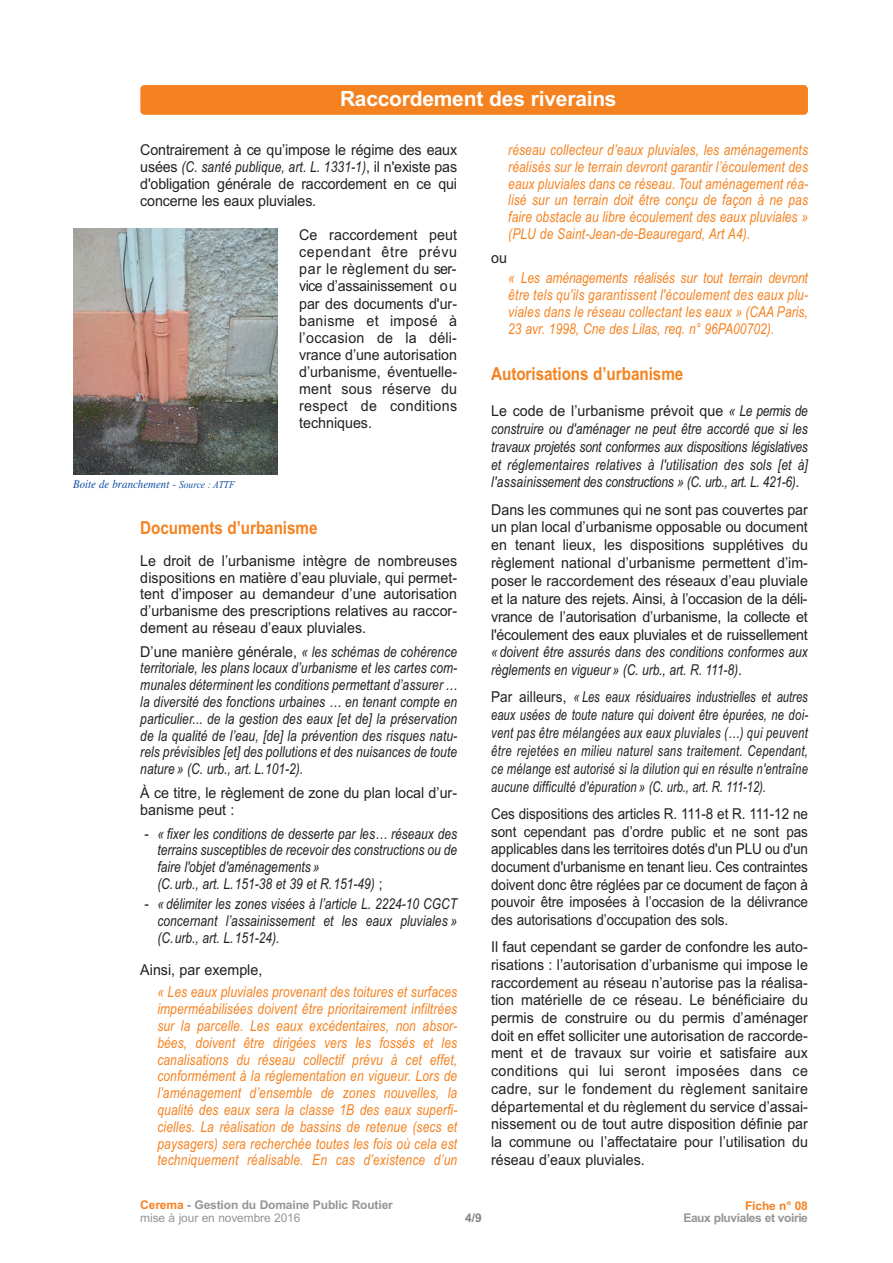
<style>
.page{position:relative;width:893px;height:1263px;background:#fff}
.page>*{position:absolute;margin:0;border:0;box-sizing:border-box;transform-origin:0 0}
.t1{font:700 21px "Arial";letter-spacing:-.01em;color:#fff}
.t2{font:700 18px "Arial";letter-spacing:-.005em;color:#f58220;scale:.85 1}
.t3{font:15px/17.1px "Arial";color:#231f20;text-align:justify;scale:.95 1}
.t4{font:italic 15px/16.8px "Arial";color:#231f20;text-align:justify;scale:.8 1}
.t5{font:italic 15px/16.8px "Arial";letter-spacing:.01em;color:#f58220;text-align:justify;scale:.8 1}
.t6{font:italic 15px/17.9px "Arial";color:#231f20;text-align:justify;scale:.75 1}
.t7{font:15px/17.7px "Arial";color:#231f20;text-align:justify;scale:.9 1}
.t8{font:700 12px/13.5px "Arial";letter-spacing:-.01em;color:#939598}
.t9{font:italic 12px "Times";letter-spacing:.005em;color:#0d4da1;scale:.9 1}
.t10{font:700 12px "Arial";letter-spacing:-.035em;color:#939598}
.t11{font:700 12px "Arial";letter-spacing:-.01em;color:#f58220}
.t12{font:700 12px "Arial";color:#808285}
.s1{font-style:italic}
.s2{font-family:"Times New Roman";font-size:10.5px}
.s3{font-style:normal}
.s4{color:#f58220}
.s5{font-weight:400}
</style>
<div class="page">
<div style="left:140px;top:85px;width:668px;height:30px;background:#f58220;border-radius:4px"></div>
<img style="left:73px;top:229px;width:205px;height:245px">
<h1 class="t1" style="left:340px;top:87px;width:278px">Raccordement des riverains</h1>
<p class="t3" style="left:140px;top:141px;width:335px">Contrairement à ce qu’impose le régime des eaux usées <span class="s1">(C. santé publique, art. L. 1331-1)</span>, il n'existe pas d'obligation générale de raccordement en ce qui concerne les eaux pluviales.</p>
<p class="t3" style="left:299px;top:226px;width:168px">Ce raccordement peut cependant être prévu par le règlement du ser&shy;vice d’assainissement ou par des documents d'ur&shy;banisme et imposé à l’occasion de la déli&shy;vrance d’une autorisation d’urbanisme, éventuelle&shy;ment sous réserve du respect de conditions techniques.</p>
<p class="t9" style="left:73px;top:477px;width:181px">Boite de branchement - <span class="s2">Source : ATTF</span></p>
<p class="t2" style="left:140px;top:517px;width:210px">Documents d’urbanisme</p>
<p class="t3" style="left:140px;top:552px;width:335px">Le droit de l’urbanisme intègre de nombreuses dispositions en matière d’eau pluviale, qui permet&shy;tent d’imposer au demandeur d’une autorisation d’urbanisme des prescriptions relatives au raccor&shy;dement au réseau d’eaux pluviales.</p>
<p class="t4" style="left:140px;top:643px;width:397px"><span class="s3">D’une manière générale,</span> « les schémas de cohérence territoriale, les plans locaux d’urbanisme et les cartes com&shy;munales déterminent les conditions permettant d’assurer … la diversité des fonctions urbaines … en tenant compte en particulier... de la gestion des eaux [et de] la préservation de la qualité de l’eau, [de] la prévention des risques natu&shy;rels prévisibles [et] des pollutions et des nuisances de toute nature » (C. urb., art. L.101-2).</p>
<p class="t3" style="left:140px;top:784px;width:335px">À ce titre, le règlement de zone du plan local d’ur&shy;banisme peut :</p>
<p class="t4" style="left:157px;top:825px;width:376px;text-align:left;text-indent:-13px"><span class="s3">-</span> « fixer les conditions de desserte par les… réseaux des terrains susceptibles de recevoir des constructions ou de faire l'objet d'aménagements »<br>(C.urb., art. L.151-38 et 39 et R.151-49) <span class="s3">;</span></p>
<p class="t4" style="left:157px;top:896px;width:376px;text-indent:-13px"><span class="s3">-</span> « délimiter les zones visées à l’article L. 2224-10 CGCT concernant l’assainissement et les eaux pluviales » (C.urb., art. L.151-24).</p>
<p class="t3" style="left:140px;top:961px;width:130px">Ainsi, par exemple,</p>
<p class="t5" style="left:157px;top:984px;width:376px">« Les eaux pluviales provenant des toitures et surfaces imperméabilisées doivent être prioritairement infiltrées sur la parcelle. Les eaux excédentaires, non absor&shy;bées, doivent être dirigées vers les fossés et les canalisations du réseau collectif prévu à cet effet, conformément à la réglementation en vigueur. Lors de l’aménagement d’ensemble de zones nouvelles, la qualité des eaux sera la classe 1B des eaux superfi&shy;cielles. La réalisation de bassins de retenue (secs et paysagers) sera recherchée toutes les fois où cela est techniquement réalisable. En cas d’existence d’un</p>
<p class="t5" style="left:508px;top:141px;width:376px">réseau collecteur d’eaux pluviales, les aménagements réalisés sur le terrain devront garantir l’écoulement des eaux pluviales dans ce réseau. Tout aménagement réa&shy;lisé sur un terrain doit être conçu de façon à ne pas faire obstacle au libre écoulement des eaux pluviales » (PLU de Saint-Jean-de-Beauregard, Art A4).</p>
<p class="t3" style="left:491px;top:249px;width:18px">ou</p>
<p class="t5" style="left:508px;top:269px;width:376px">« Les aménagements réalisés sur tout terrain devront être tels qu'ils garantissent l'écoulement des eaux plu&shy;viales dans le réseau collectant les eaux » (CAA Paris, 23 avr. 1998, Cne des Lilas, req. n° 96PA00702).</p>
<p class="t2" style="left:491px;top:364px;width:228px">Autorisations d’urbanisme</p>
<p class="t4" style="left:491px;top:402px;width:397px;line-height:17.9px"><span class="s3">Le code de l’urbanisme prévoit que</span> « Le permis de construire ou d'aménager ne peut être accordé que si les travaux projetés sont conformes aux dispositions législatives et réglementaires relatives à l'utilisation des sols [et à] l'assainissement des constructions » (C. urb., art. L. 421-6)<span class="s3">.</span></p>
<p class="t3" style="left:491px;top:500px;width:335px;line-height:17.9px">Dans les communes qui ne sont pas couvertes par un plan local d’urbanisme opposable ou document en tenant lieux, les dispositions supplétives du règlement national d’urbanisme permettent d’im&shy;poser le raccordement des réseaux d’eau pluviale et la nature des rejets. Ainsi, à l’occasion de la déli&shy;vrance de l’autorisation d’urbanisme, la collecte et l'écoulement des eaux pluviales et de ruissellement</p>
<p class="t4" style="left:491px;top:643px;width:397px;line-height:17.9px">« doivent être assurés dans des conditions conformes aux règlements en vigueur » (C. urb., art. R. 111-8)<span class="s3">.</span></p>
<p class="t6" style="left:491px;top:688px;width:424px"><span class="s3">Par ailleurs,</span> « Les eaux résiduaires industrielles et autres eaux usées de toute nature qui doivent être épurées, ne doi&shy;vent pas être mélangées aux eaux pluviales (…) qui peuvent être rejetées en milieu naturel sans traitement. Cependant, ce mélange est autorisé si la dilution qui en résulte n'entraîne aucune difficulté d'épuration » (C. urb., art. R. 111-12).</p>
<p class="t7" style="left:491px;top:805px;width:353px">Ces dispositions des articles R. 111-8 et R. 111-12 ne sont cependant pas d’ordre public et ne sont pas applicables dans les territoires dotés d'un PLU ou d'un document d'urbanisme en tenant lieu. Ces contraintes doivent donc être réglées par ce document de façon à pouvoir être imposées à l’occasion de la délivrance des autorisations d’occupation des sols.</p>
<p class="t3" style="left:491px;top:938px;width:335px;line-height:17.7px">Il faut cependant se garder de confondre les auto&shy;risations : l’autorisation d’urbanisme qui impose le raccordement au réseau n’autorise pas la réalisa&shy;tion matérielle de ce réseau. Le bénéficiaire du permis de construire ou du permis d’aménager doit en effet solliciter une autorisation de raccorde&shy;ment et de travaux sur voirie et satisfaire aux conditions qui lui seront imposées dans ce cadre, sur le fondement du règlement sanitaire départemental et du règlement du service d’assai&shy;nissement ou de tout autre disposition définie par la commune ou l’affectataire pour l’utilisation du réseau d’eaux pluviales.</p>
<p class="t8" style="left:140px;top:1198px;width:254px"><span class="s4">Cerema</span> - Gestion du Domaine Public Routier <span class="s5">mise à jour en novembre 2016</span></p>
<p class="t12" style="left:465px;top:1211px;width:18px">4/9</p>
<p class="t11" style="left:745px;top:1199px;width:64px">Fiche n° 08</p>
<p class="t10" style="left:683px;top:1211px;width:126px">Eaux pluviales et voirie</p>
</div>
